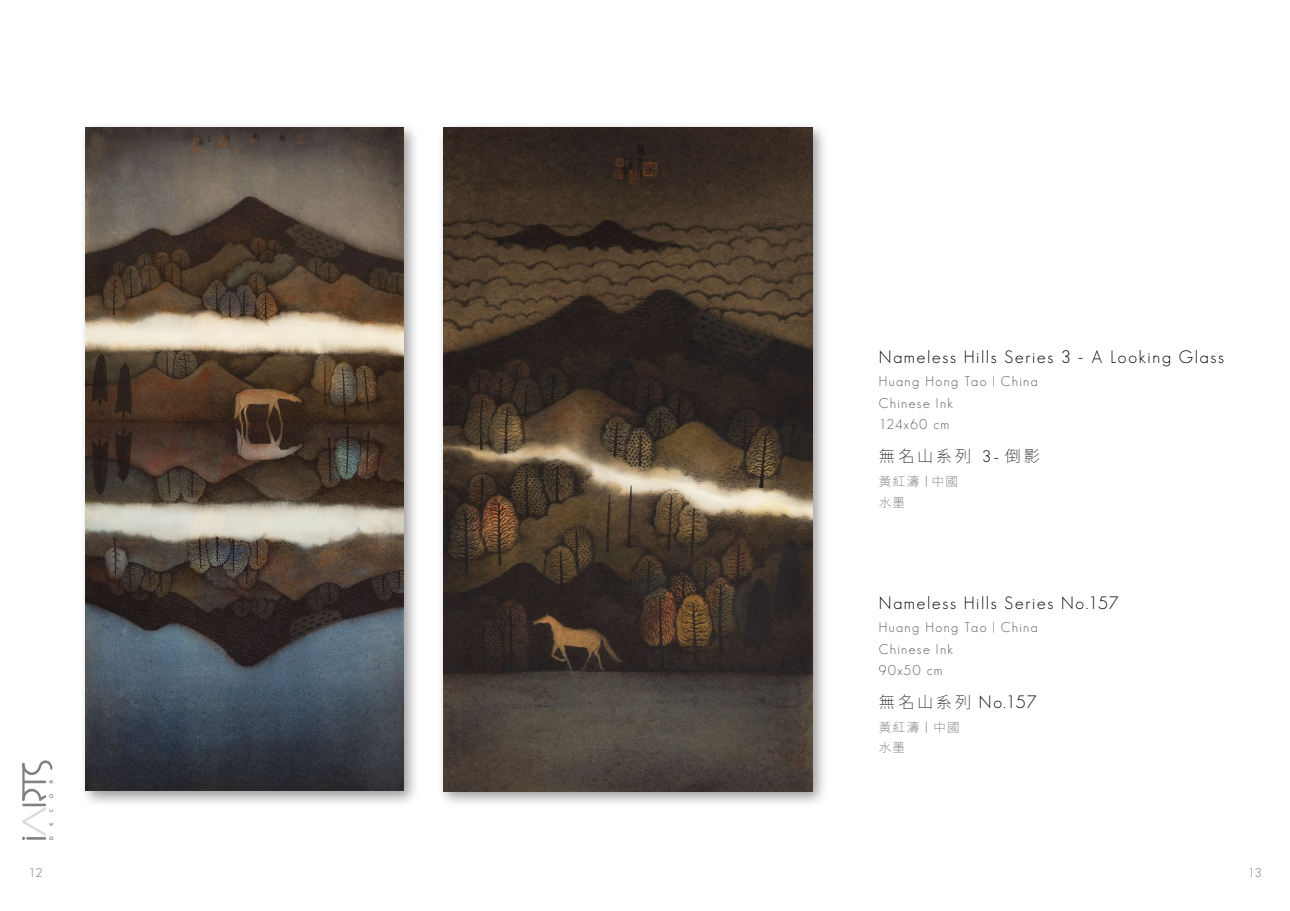
<style>
.page{position:relative;width:1290px;height:911px;background:#fff}
.page>*{position:absolute;margin:0;border:0;box-sizing:border-box;transform-origin:0 0}
.t1{font:300 17.5px "Geosans";letter-spacing:.095em;color:#000}
.t2{font:100 16.25px "Noto Sans TC";letter-spacing:.18em;color:#000}
.t3{font:300 13.75px/21.2px "Geosans";letter-spacing:.1em;color:#595757}
.t4{font:100 12.5px/20.6px "Noto Sans TC";letter-spacing:.1em;color:#595757}
.t5{font:300 12.5px "Geosans";color:#727171}
.s1{font-family:"Geosans";font-weight:300}
.s2{font-family:"Geosans";font-weight:300;font-size:17.5px}
.s3{font-family:"Geosans";font-weight:300;font-size:13.75px}
.s4{font-family:"Noto Sans TC";font-weight:100;font-size:16.25px}
</style>
<div class="page">
<hr style="left:22px;top:803px;width:24px;height:3px;background:#000">
<svg style="left:22px;top:760px;width:31px;height:41px"></svg>
<svg style="left:22px;top:807px;width:31px;height:33px"></svg>
<div style="left:79px;top:121px;width:342px;height:686px;background:#000;opacity:.4"></div>
<img style="left:86px;top:128px;width:318px;height:662px">
<div style="left:437px;top:121px;width:392px;height:687px;background:#000;opacity:.4"></div>
<img style="left:443px;top:128px;width:369px;height:663px">
<p class="t1" style="left:879px;top:347px;width:347px">Nameless Hills Series 3 - A Looking Glass</p>
<p class="t3" style="left:879px;top:371px;width:160px">Huang Hong Tao | China<br>Chinese Ink<br>124x60 cm</p>
<p class="t2" style="left:879px;top:447px;width:163px">無名山系列 <span class="s1">3</span><span class="s2">-</span> 倒影</p>
<p class="t4" style="left:879px;top:471px;width:81px">黃紅濤 <span class="s3">|</span> 中國水墨</p>
<p class="t1" style="left:879px;top:593px;width:241px">Nameless Hills Series No.157</p>
<p class="t3" style="left:879px;top:617px;width:160px">Huang Hong Tao | China<br>Chinese Ink<br>90x50 cm</p>
<p class="t1" style="left:879px;top:692px;width:159px"><span class="s4">無名山系列</span> No.157</p>
<p class="t4" style="left:879px;top:717px;width:82px">黃紅濤 <span class="s3">|</span> 中國水墨</p>
<p class="t5" style="left:28px;top:865px;width:15px">12</p>
<p class="t5" style="left:1248px;top:865px;width:15px">13</p>
</div>
